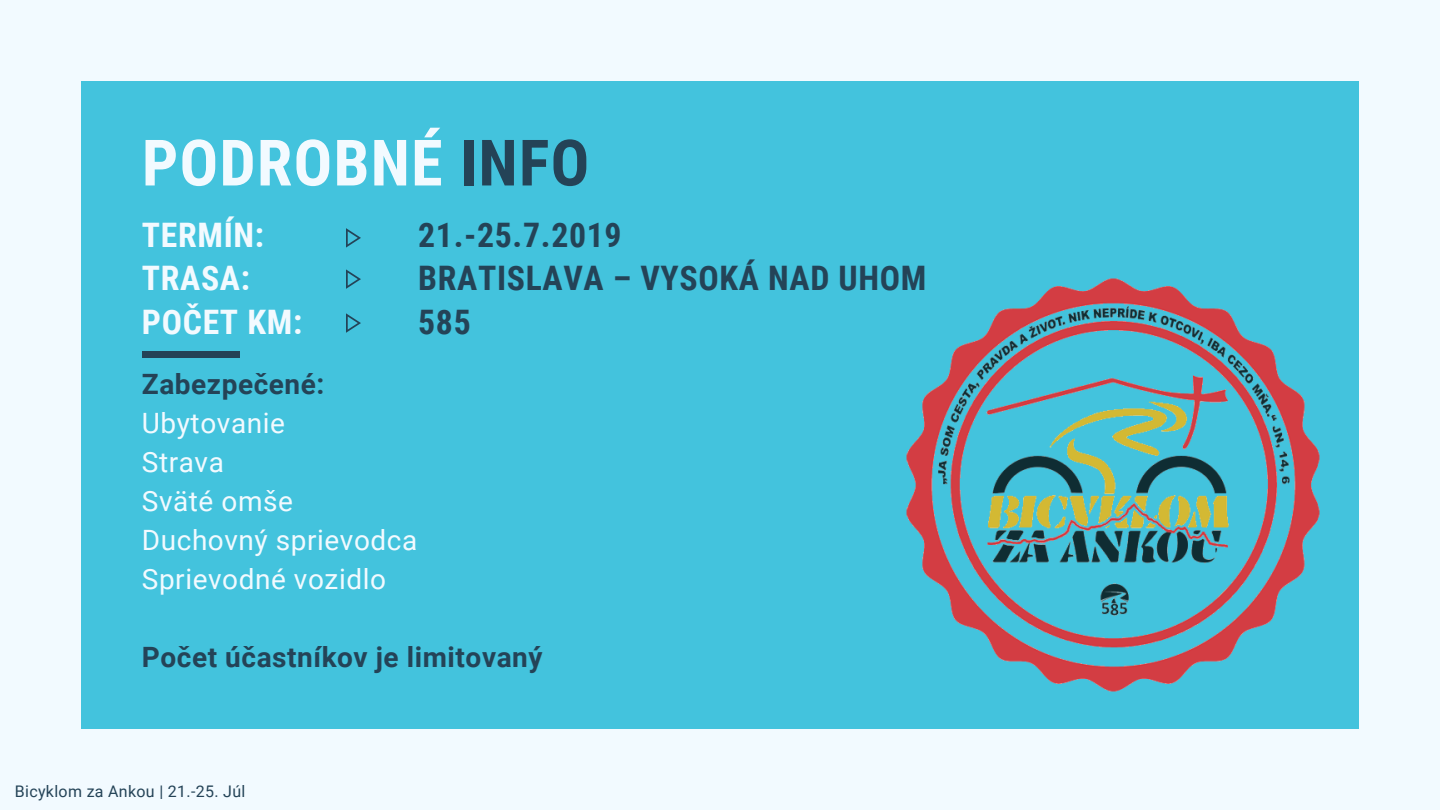
<style>
.page{position:relative;width:1440px;height:810px;background:#f2faff}
.page>*{position:absolute;margin:0;border:0;box-sizing:border-box;transform-origin:0 0}
.t1{font:700 64px "Roboto Condensed";letter-spacing:.02em;color:#f2faff}
.t2{font:700 33.8px/43.5px "Roboto Condensed";letter-spacing:.02em;color:#244357}
.t3{font:700 33.8px/43.5px "Roboto Condensed";letter-spacing:.02em;color:#f2faff}
.t4{font:28px/39px "Roboto";letter-spacing:.02em;color:#f2faff}
.t5{font:700 28px "Roboto";letter-spacing:.02em;color:#244357}
.t6{font:16px "Roboto";letter-spacing:.02em;color:#244357}
.s1{color:#244357}
</style>
<div class="page">
<div style="left:81px;top:81px;width:1278px;height:648px;background:#43c3dd"></div>
<img style="left:906px;top:278px;width:414px;height:414px">
<div style="left:142px;top:351px;width:97px;height:7px;background:#244357"></div>
<svg style="left:346px;top:228px;width:15px;height:20px"></svg>
<svg style="left:346px;top:269px;width:15px;height:20px"></svg>
<svg style="left:346px;top:313px;width:15px;height:20px"></svg>
<h1 class="t1" style="left:142px;top:126px;width:449px">PODROBNÉ <span class="s1">INFO</span></h1>
<p class="t3" style="left:142px;top:213px;width:162px">TERMÍN:<br>TRASA:<br>POČET KM:</p>
<p class="t2" style="left:418px;top:213px;width:510px">21.-25.7.2019<br>BRATISLAVA – VYSOKÁ NAD UHOM<br>585</p>
<p class="t5" style="left:142px;top:368px;width:184px">Zabezpečené:</p>
<p class="t4" style="left:142px;top:404px;width:277px">Ubytovanie<br>Strava<br>Sväté omše<br>Duchovný sprievodca<br>Sprievodné vozidlo</p>
<p class="t5" style="left:142px;top:641px;width:402px">Počet účastníkov je limitovaný</p>
<p class="t6" style="left:15px;top:782px;width:232px">Bicyklom za Ankou | 21.-25. Júl</p>
</div>
